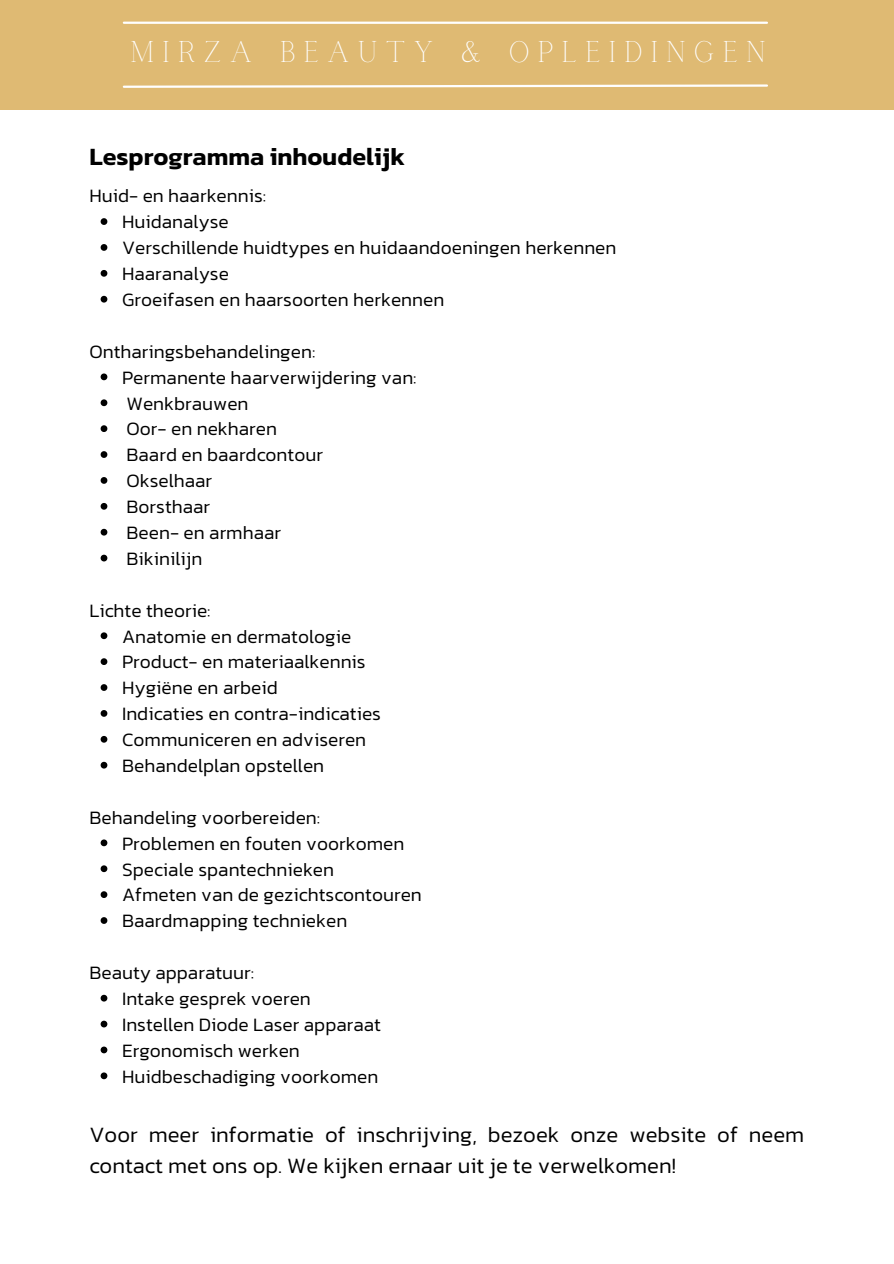
<style>
.page{position:relative;width:894px;height:1264px;background:#fff}
.page>*{position:absolute;margin:0;border:0;box-sizing:border-box;transform-origin:0 0}
.t1{font:29.7px "Calgary";letter-spacing:.26em;color:#fff}
.t2{font:600 25.2px "Kanit";color:#000}
.t3{font:300 22.2px/30.3px "Kanit";color:#000}
.t4{font:300 19.2px "Kanit";color:#000}
</style>
<div class="page">
<div style="left:0;top:0;width:893px;height:109px;background:#dfba73"></div>
<hr style="left:124px;top:22px;width:642px;height:2px;background:#fff">
<svg style="left:122px;top:84px;width:646px;height:4px"></svg>
<svg style="left:101px;top:218px;width:6px;height:7px"></svg>
<svg style="left:101px;top:244px;width:6px;height:7px"></svg>
<svg style="left:101px;top:270px;width:6px;height:7px"></svg>
<svg style="left:101px;top:296px;width:6px;height:6px"></svg>
<svg style="left:101px;top:373px;width:6px;height:7px"></svg>
<svg style="left:101px;top:399px;width:6px;height:7px"></svg>
<svg style="left:101px;top:425px;width:6px;height:7px"></svg>
<svg style="left:101px;top:451px;width:6px;height:7px"></svg>
<svg style="left:101px;top:477px;width:6px;height:7px"></svg>
<svg style="left:101px;top:503px;width:6px;height:6px"></svg>
<svg style="left:101px;top:529px;width:6px;height:6px"></svg>
<svg style="left:101px;top:554px;width:6px;height:7px"></svg>
<svg style="left:101px;top:632px;width:6px;height:7px"></svg>
<svg style="left:101px;top:658px;width:6px;height:7px"></svg>
<svg style="left:101px;top:684px;width:6px;height:7px"></svg>
<svg style="left:101px;top:710px;width:6px;height:6px"></svg>
<svg style="left:101px;top:736px;width:6px;height:6px"></svg>
<svg style="left:101px;top:761px;width:6px;height:7px"></svg>
<svg style="left:101px;top:839px;width:6px;height:7px"></svg>
<svg style="left:101px;top:865px;width:6px;height:7px"></svg>
<svg style="left:101px;top:891px;width:6px;height:7px"></svg>
<svg style="left:101px;top:917px;width:6px;height:6px"></svg>
<svg style="left:101px;top:994px;width:6px;height:7px"></svg>
<svg style="left:101px;top:1020px;width:6px;height:7px"></svg>
<svg style="left:101px;top:1046px;width:6px;height:7px"></svg>
<svg style="left:101px;top:1072px;width:6px;height:7px"></svg>
<p class="t1" style="left:130px;top:36px;width:637px">MIRZA BEAUTY &amp; OPLEIDINGEN</p>
<h1 class="t2" style="left:89px;top:137px;width:317px">Lesprogramma inhoudelijk</h1>
<p class="t4" style="left:89px;top:181px;width:178px">Huid- en haarkennis:</p>
<h2 class="t4" style="left:122px;top:207px;width:108px">Huidanalyse</h2>
<p class="t4" style="left:122px;top:233px;width:496px">Verschillende huidtypes en huidaandoeningen herkennen</p>
<p class="t4" style="left:122px;top:259px;width:108px">Haaranalyse</p>
<p class="t4" style="left:122px;top:285px;width:324px">Groeifasen en haarsoorten herkennen</p>
<p class="t4" style="left:89px;top:336px;width:227px">Ontharingsbehandelingen:</p>
<p class="t4" style="left:122px;top:362px;width:296px">Permanente haarverwijdering van:</p>
<p class="t4" style="left:126px;top:388px;width:124px">Wenkbrauwen</p>
<p class="t4" style="left:126px;top:414px;width:152px">Oor- en nekharen</p>
<p class="t4" style="left:126px;top:440px;width:198px">Baard en baardcontour</p>
<p class="t4" style="left:126px;top:466px;width:87px">Okselhaar</p>
<p class="t4" style="left:126px;top:492px;width:85px">Borsthaar</p>
<p class="t4" style="left:126px;top:518px;width:156px">Been- en armhaar</p>
<p class="t4" style="left:126px;top:543px;width:77px">Bikinilijn</p>
<p class="t4" style="left:89px;top:595px;width:123px">Lichte theorie:</p>
<p class="t4" style="left:122px;top:621px;width:231px">Anatomie en dermatologie</p>
<p class="t4" style="left:122px;top:647px;width:245px">Product- en materiaalkennis</p>
<p class="t4" style="left:122px;top:673px;width:157px">Hygiëne en arbeid</p>
<p class="t4" style="left:122px;top:699px;width:260px">Indicaties en contra-indicaties</p>
<p class="t4" style="left:122px;top:725px;width:245px">Communiceren en adviseren</p>
<p class="t4" style="left:122px;top:750px;width:203px">Behandelplan opstellen</p>
<p class="t4" style="left:89px;top:802px;width:232px">Behandeling voorbereiden:</p>
<p class="t4" style="left:122px;top:828px;width:284px">Problemen en fouten voorkomen</p>
<p class="t4" style="left:122px;top:854px;width:213px">Speciale spantechnieken</p>
<p class="t4" style="left:122px;top:880px;width:301px">Afmeten van de gezichtscontouren</p>
<p class="t4" style="left:122px;top:906px;width:227px">Baardmapping technieken</p>
<p class="t4" style="left:89px;top:957px;width:166px">Beauty apparatuur:</p>
<p class="t4" style="left:122px;top:983px;width:190px">Intake gesprek voeren</p>
<p class="t4" style="left:122px;top:1009px;width:260px">Instellen Diode Laser apparaat</p>
<p class="t4" style="left:122px;top:1035px;width:179px">Ergonomisch werken</p>
<p class="t4" style="left:122px;top:1061px;width:258px">Huidbeschadiging voorkomen</p>
<p class="t3" style="left:89px;top:1119px;width:716px">Voor meer informatie of inschrijving, bezoek onze website of neem contact met ons op. We kijken ernaar uit je te verwelkomen!</p>
</div>
